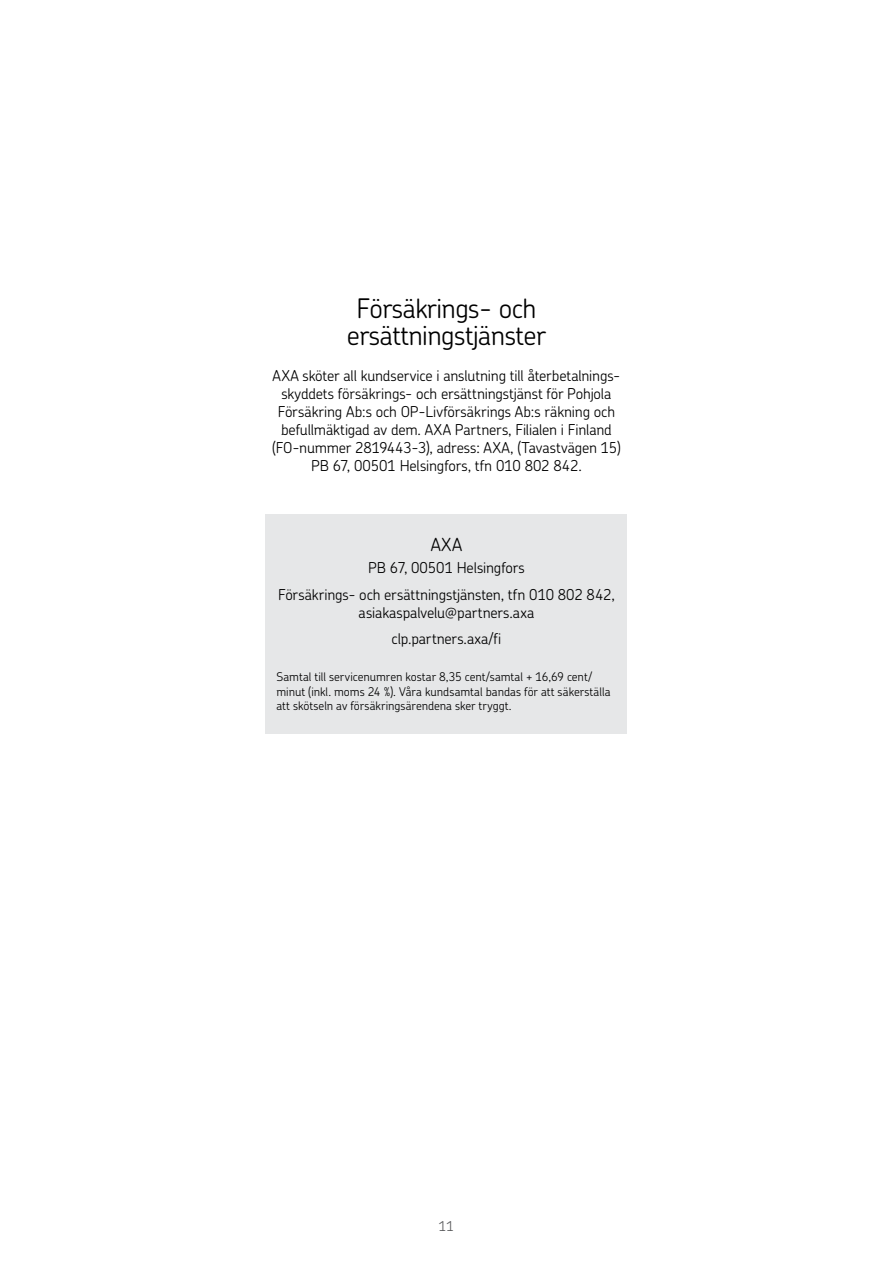
<style>
.page{position:relative;width:893px;height:1263px;background:#fff}
.page>*{position:absolute;margin:0;border:0;box-sizing:border-box;transform-origin:0 0}
.Sisäsivun_otsikko_Ch{font:300 27px/27px "OP Chevin Pro";letter-spacing:-.02em;color:#000;text-align:center}
.Väliotsikko_Chevin_1{font:300 18px "OP Chevin Pro";color:#000}
.Leipäteksti{font:300 15px/18px "OP Chevin Pro";letter-spacing:-.01em;color:#000;text-align:center}
.Laatikkoteksti{font:300 15px/18px "OP Chevin Pro";letter-spacing:-.01em;color:#000;text-align:center}
.t1{font:300 13.5px "OP Chevin Pro";color:#58595b}
.Väliotsikko_Chevin_1-2{font:300 12px/14.4px "OP Chevin Pro";color:#000}
</style>
<div class="page">
<div style="left:266px;top:514px;width:361px;height:220px;background:#e6e7e8"></div>
<h2 class="Sisäsivun_otsikko_Ch" style="left:347px;top:294px;width:201px">Försäkrings- och ersättningstjänster</h2>
<p class="Leipäteksti" style="left:272px;top:366px;width:350px">AXA sköter all kundservice i anslutning till återbetalnings&shy;skyddets försäkrings- och ersättningstjänst för Pohjola Försäkring Ab:s och OP-Livförsäkrings Ab:s räkning och befullmäktigad av dem. AXA Partners, Filialen i Finland (FO-nummer 2819443-3), adress: AXA, (Tavastvägen 15)<br>PB 67, 00501 Helsingfors, tfn 010 802 842.</p>
<h3 class="Väliotsikko_Chevin_1" style="left:431px;top:532px;width:33px">AXA</h3>
<p class="Leipäteksti" style="left:368px;top:558px;width:158px">PB 67, 00501 Helsingfors</p>
<p class="Laatikkoteksti" style="left:278px;top:585px;width:338px">Försäkrings- och ersättningstjänsten, tfn 010 802 842, asiakaspalvelu@partners.axa</p>
<p class="Laatikkoteksti" style="left:392px;top:629px;width:111px">clp.partners.axa/fi</p>
<h3 class="Väliotsikko_Chevin_1-2" style="left:276px;top:669px;width:336px">Samtal till servicenumren kostar 8,35 cent/samtal + 16,69 cent/ minut (inkl. moms 24 %). Våra kundsamtal bandas för att säkerställa att skötseln av försäkringsärendena sker tryggt.</h3>
<p class="t1" style="left:439px;top:1216px;width:17px">11</p>
</div>
